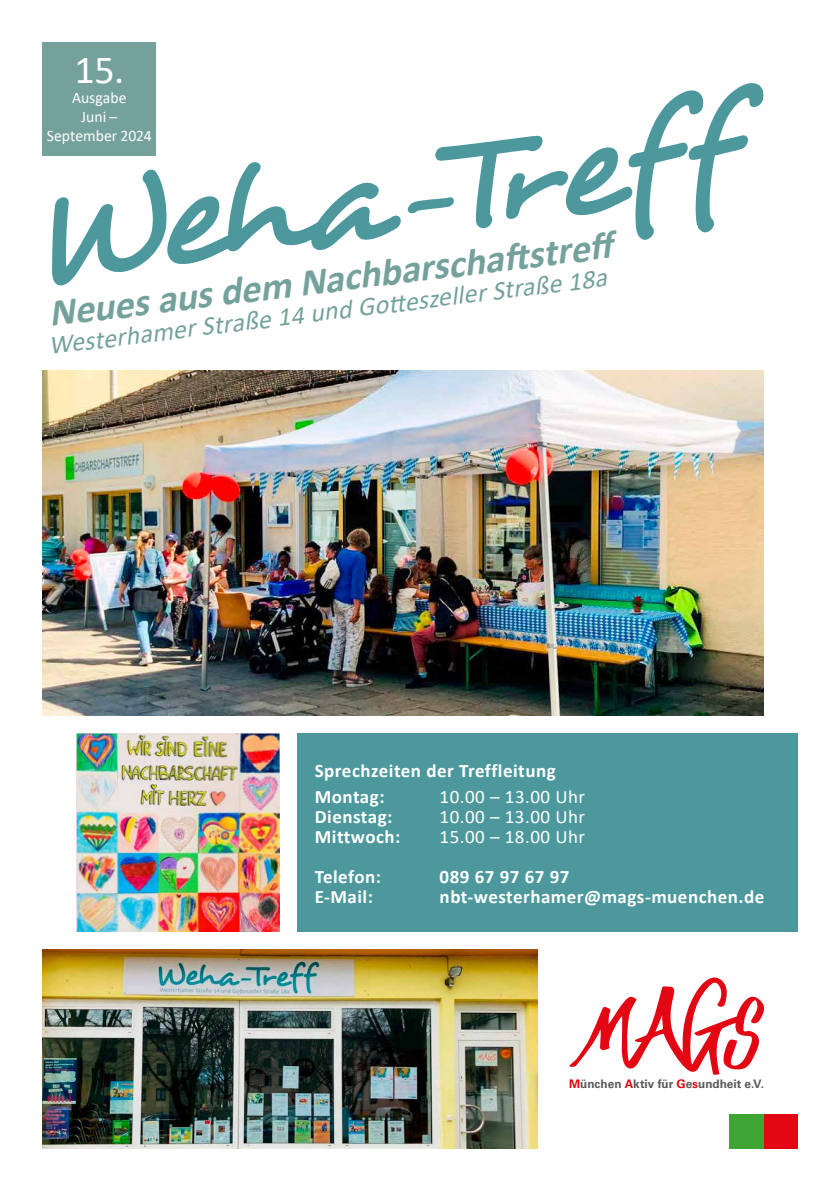
<style>
.page{position:relative;width:840px;height:1191px;background:#fff}
.page>*{position:absolute;margin:0;border:0;box-sizing:border-box;transform-origin:0 0}
.t1{font:40px "Calibri";color:#fff}
.t2{font:italic 700 38.6px "Calibri";color:#74a19c}
.t3{font:italic 26px "Calibri";color:#74a19c}
.t4{font:700 19px/25.6px "Calibri";letter-spacing:.025em;color:#fff}
.t5{font:19px "Calibri";letter-spacing:.025em;color:#fff}
.t6{font:16px/19.2px "Calibri";color:#fff;text-align:center}
.t7{font:700 11.8px "Univers 65";letter-spacing:-.005em;color:#5a5a59}
.s1{color:#e30613}
</style>
<div class="page">
<div style="left:43px;top:43px;width:113px;height:113px;background:#74a19c"></div>
<div style="left:297px;top:733px;width:500px;height:199px;background:#4c989d"></div>
<img style="left:77px;top:733px;width:203px;height:199px">
<svg style="left:42px;top:81px;width:722px;height:205px"></svg>
<svg style="left:569px;top:977px;width:194px;height:98px"></svg>
<div style="left:763px;top:1114px;width:34px;height:34px;background:#e30613"></div>
<div style="left:729px;top:1114px;width:34px;height:34px;background:#3fa535"></div>
<img style="left:43px;top:370px;width:720px;height:345px">
<img style="left:43px;top:950px;width:493px;height:198px">
<h1 class="t1" style="left:74px;top:42px;width:51px">15.</h1>
<p class="t6" style="left:47px;top:87px;width:107px">Ausgabe<br>Juni –<br>September 2024</p>
<h2 class="t2" style="left:45px;top:287px;width:557px;rotate:-7deg">Neues aus dem Nachbarschaft streff</h2>
<h3 class="t3" style="left:46px;top:328px;width:563px;rotate:-7deg">Westerhamer Straße 14 und Gott eszeller Straße 18a</h3>
<p class="t4" style="left:314px;top:757px;width:242px">Sprechzeiten der Treffleitung<br>Montag:</p>
<p class="t5" style="left:439px;top:783px;width:147px">10.00 – 13.00 Uhr</p>
<p class="t4" style="left:314px;top:803px;width:79px">Dienstag:</p>
<p class="t5" style="left:439px;top:803px;width:147px">10.00 – 13.00 Uhr</p>
<p class="t4" style="left:314px;top:823px;width:87px">Mittwoch:</p>
<p class="t5" style="left:439px;top:823px;width:147px">15.00 – 18.00 Uhr</p>
<p class="t4" style="left:314px;top:863px;width:68px">Telefon:</p>
<p class="t4" style="left:439px;top:863px;width:131px">089 67 97 67 97</p>
<p class="t4" style="left:314px;top:883px;width:60px">E-Mail:</p>
<p class="t4" style="left:439px;top:883px;width:326px">nbt-westerhamer@mags-muenchen.de</p>
<p class="t7" style="left:568px;top:1077px;width:196px"><span class="s1">M</span>ünchen <span class="s1">A</span>ktiv für <span class="s1">G</span>e<span class="s1">s</span>undheit e.V.</p>
</div>
